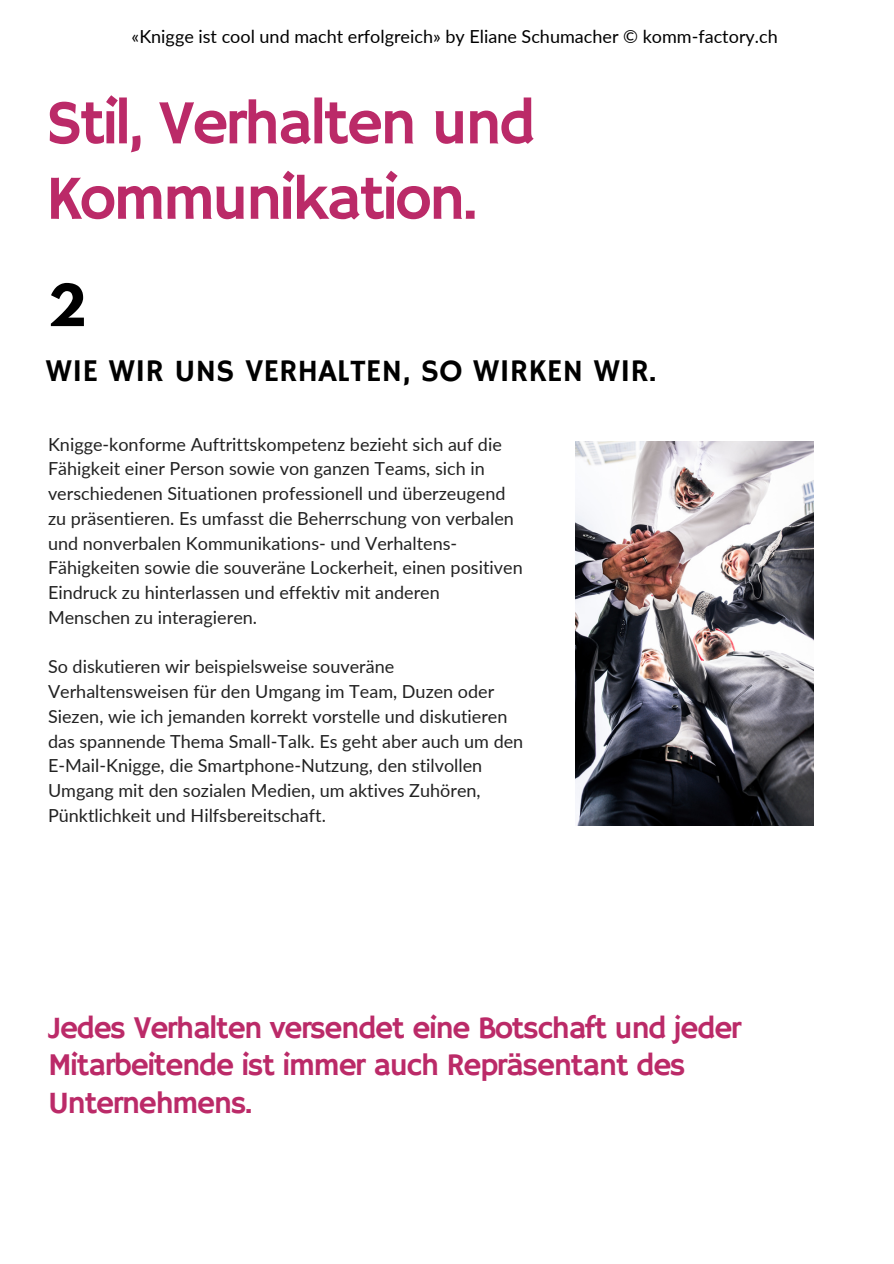
<style>
.page{position:relative;width:894px;height:1264px;background:#fff}
.page>*{position:absolute;margin:0;border:0;box-sizing:border-box;transform-origin:0 0}
.t1{font:63px/75.3px "Hammersmith One";letter-spacing:-.05em;color:#bb2a68}
.t2{font:700 51.3px "League Spartan";color:#000}
.t3{font:31.5px/37.2px "Hammersmith One";letter-spacing:-.05em;color:#bb2a68}
.t4{font:31.5px "Hammersmith One";color:#000}
.t5{font:18px/24.8px "Lato";color:#222}
.t6{font:18px "Lato";color:#000}
</style>
<div class="page">
<img style="left:575px;top:441px;width:238px;height:384px">
<h1 class="t6" style="left:132px;top:25px;width:647px">«Knigge ist cool und macht erfolgreich» by Eliane Schumacher © komm-factory.ch</h1>
<p class="t1" style="left:46px;top:88px;width:491px">Stil, Verhalten und<br>Kommunikation.</p>
<p class="t2" style="left:48px;top:280px;width:40px">2</p>
<h2 class="t4" style="left:46px;top:353px;width:612px">WIE WIR UNS VERHALTEN, SO WIRKEN WIR.</h2>
<p class="t5" style="left:48px;top:431px;width:476px">Knigge-konforme Auftrittskompetenz bezieht sich auf die Fähigkeit einer Person sowie von ganzen Teams, sich in verschiedenen Situationen professionell und überzeugend zu präsentieren. Es umfasst die Beherrschung von verbalen und nonverbalen Kommunikations- und Verhaltens-Fähigkeiten sowie die souveräne Lockerheit, einen positiven Eindruck zu hinterlassen und effektiv mit anderen Menschen zu interagieren.</p>
<p class="t5" style="left:48px;top:654px;width:476px">So diskutieren wir beispielsweise souveräne Verhaltensweisen für den Umgang im Team, Duzen oder Siezen, wie ich jemanden korrekt vorstelle und diskutieren das spannende Thema Small-Talk. Es geht aber auch um den E-Mail-Knigge, die Smartphone-Nutzung, den stilvollen Umgang mit den sozialen Medien, um aktives Zuhören, Pünktlichkeit und Hilfsbereitschaft.</p>
<h3 class="t3" style="left:48px;top:1010px;width:694px">Jedes Verhalten versendet eine Botschaft und jeder<br>Mitarbeitende ist immer auch Repräsentant des<br>Unternehmens.</h3>
</div>
